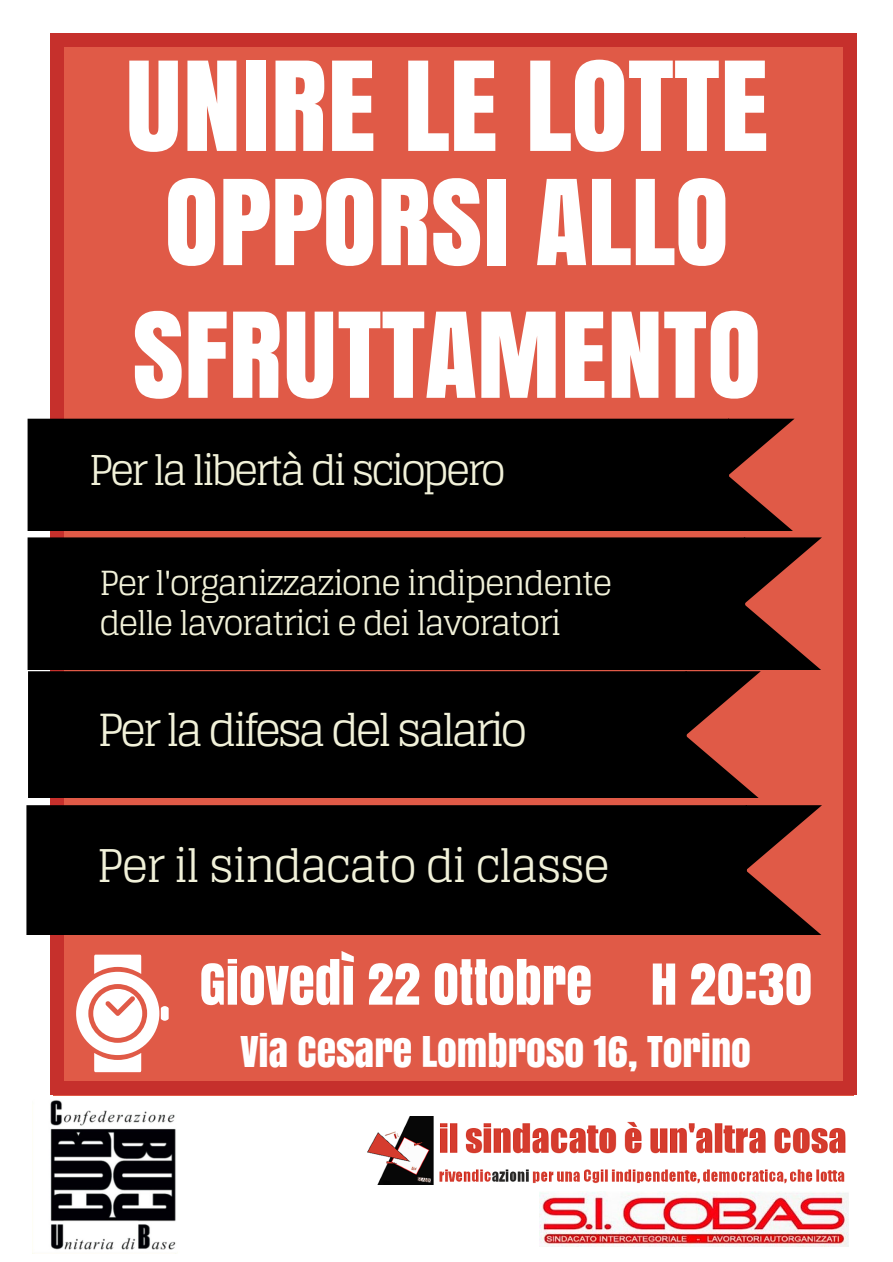
<style>
.page{position:relative;width:893px;height:1262px;background:#fff}
.page>*{position:absolute;margin:0;border:0;box-sizing:border-box;transform-origin:0 0}
.t1{font:116.1px "Anton";color:#fff}
.t2{font:110.77px/132.8px "Anton";color:#fff}
.t3{font:52.95px "Anton";color:#fff}
.t4{font:45.08px "Glegoo";letter-spacing:-.045em;color:#f1f1d9}
.t5{font:44.25px "Glegoo";letter-spacing:-.085em;color:#f1f1d9}
.t6{font:41.17px "Glegoo";letter-spacing:-.085em;color:#f1f1d9}
.t7{font:39.67px "Anton";color:#fff}
.t8{font:33.22px/39.4px "Glegoo";letter-spacing:-.055em;color:#f1f1d9}
</style>
<div class="page">
<div style="left:53px;top:33px;width:800px;height:1062px;background:#e05a47"></div>
<div style="left:842px;top:1082px;width:14px;height:13px;background:#c6302c"></div>
<div style="left:50px;top:45px;width:14px;height:1038px;background:#c6302c"></div>
<div style="left:50px;top:1082px;width:14px;height:13px;background:#c6302c"></div>
<div style="left:842px;top:45px;width:14px;height:1038px;background:#c6302c"></div>
<div style="left:62px;top:1082px;width:782px;height:13px;background:#c6302c"></div>
<div style="left:842px;top:33px;width:14px;height:13px;background:#c6302c"></div>
<div style="left:50px;top:33px;width:14px;height:13px;background:#c6302c"></div>
<div style="left:62px;top:33px;width:782px;height:13px;background:#c6302c"></div>
<img style="left:539px;top:1191px;width:310px;height:55px">
<img style="left:367px;top:1116px;width:479px;height:68px">
<img style="left:50px;top:1100px;width:126px;height:150px">
<svg style="left:729px;top:419px;width:65px;height:112px"></svg>
<div style="left:28px;top:419px;width:701px;height:112px;background:#000"></div>
<div style="left:28px;top:537px;width:657px;height:132px;background:#000"></div>
<svg style="left:685px;top:537px;width:137px;height:261px"></svg>
<div style="left:28px;top:671px;width:658px;height:127px;background:#000"></div>
<svg style="left:76px;top:955px;width:93px;height:117px"></svg>
<svg style="left:746px;top:805px;width:76px;height:129px"></svg>
<div style="left:26px;top:805px;width:720px;height:129px;background:#000"></div>
<h1 class="t1" style="left:125px;top:19px;width:645px">UNIRE LE LOTTE</h1>
<h2 class="t2" style="left:132px;top:154px;width:630px">OPPORSI ALLO<br>SFRUTTAMENTO</h2>
<p class="t6" style="left:89px;top:444px;width:418px">Per la libertà di sciopero</p>
<p class="t8" style="left:100px;top:563px;width:514px">Per l'organizzazione indipendente delle lavoratrici e dei lavoratori</p>
<h3 class="t5" style="left:97px;top:702px;width:431px">Per la difesa del salario</h3>
<h3 class="t4" style="left:97px;top:837px;width:514px">Per il sindacato di classe</h3>
<h3 class="t3" style="left:200px;top:944px;width:614px">GIOVEDÌ 22 OTTOBRE H 20:30</h3>
<p class="t7" style="left:240px;top:1021px;width:512px">VIA CESARE LOMBROSO 16, TORINO</p>
</div>
